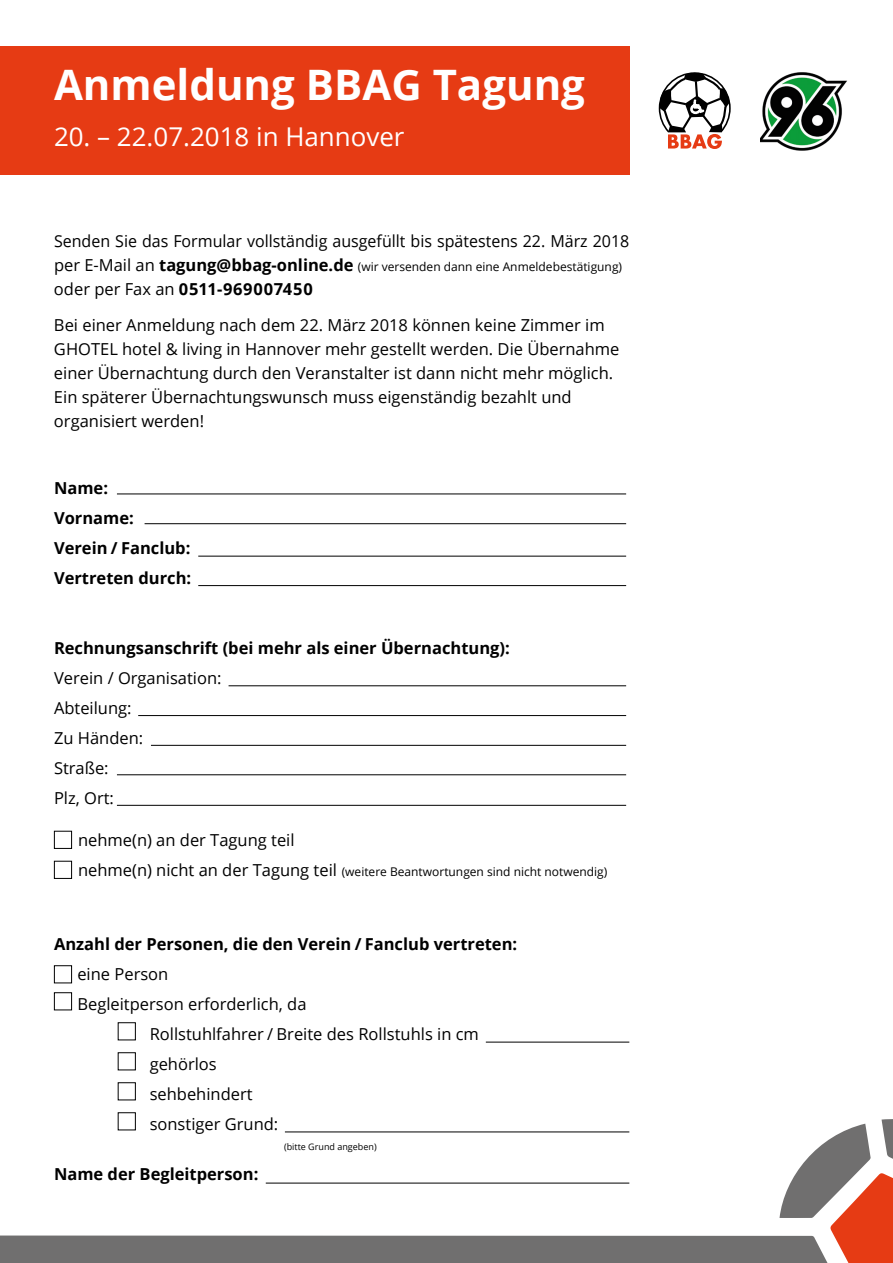
<style>
.page{position:relative;width:893px;height:1263px;background:#fff}
.page>*{position:absolute;margin:0;border:0;box-sizing:border-box;transform-origin:0 0}
.t1{font:700 42px "Open Sans";color:#fff}
.t2{font:25.95px "Open Sans";color:#fff}
.t3{font:16.5px/30px "Open Sans";color:#000}
.t4{font:700 16.5px/30px "Open Sans";color:#000}
.t5{font:12px "Open Sans";color:#000}
.t6{font:9px "Open Sans";color:#000}
.s1{font-size:16.5px}
.s2{font-weight:700;font-size:16.5px}
.s3{font-weight:700}
</style>
<div class="page">
<div style="left:0;top:46px;width:629px;height:128px;background:#e63b14"></div>
<svg style="left:658px;top:72px;width:73px;height:77px"></svg>
<hr style="left:117px;top:494px;width:509px;height:1px;background:#000">
<hr style="left:145px;top:523px;width:481px;height:1px;background:#000">
<hr style="left:198px;top:556px;width:428px;height:1px;background:#000">
<hr style="left:198px;top:585px;width:428px;height:1px;background:#000">
<div style="left:54px;top:831px;width:18px;height:18px;border:1px solid #000"></div>
<div style="left:54px;top:861px;width:18px;height:18px;border:1px solid #000"></div>
<hr style="left:229px;top:685px;width:397px;height:1px;background:#000">
<hr style="left:138px;top:715px;width:488px;height:1px;background:#000">
<hr style="left:151px;top:745px;width:475px;height:1px;background:#000">
<hr style="left:117px;top:774px;width:509px;height:1px;background:#000">
<hr style="left:117px;top:805px;width:509px;height:1px;background:#000">
<div style="left:54px;top:965px;width:18px;height:18px;border:1px solid #000"></div>
<div style="left:54px;top:992px;width:18px;height:18px;border:1px solid #000"></div>
<div style="left:118px;top:1022px;width:18px;height:18px;border:1px solid #000"></div>
<div style="left:118px;top:1052px;width:18px;height:18px;border:1px solid #000"></div>
<div style="left:118px;top:1082px;width:18px;height:18px;border:1px solid #000"></div>
<div style="left:118px;top:1112px;width:18px;height:18px;border:1px solid #000"></div>
<hr style="left:486px;top:1042px;width:143px;height:1px;background:#000">
<svg style="left:0;top:1118px;width:893px;height:145px"></svg>
<img style="left:760px;top:72px;width:87px;height:79px">
<h1 class="t1" style="left:54px;top:55px;width:532px">Anmeldung BBAG Tagung</h1>
<h2 class="t2" style="left:54px;top:119px;width:352px">20. – 22.07.2018 in Hannover</h2>
<p class="t3" style="left:54px;top:225px;width:577px">Senden Sie das Formular vollständig ausgefüllt bis spätestens 22. März 2018</p>
<p class="t5" style="left:54px;top:258px;width:570px"><span class="s1">per E-Mail an</span> <span class="s2">tagung@bbag-online.de</span> (wir versenden dann eine Anmeldebestätigung)</p>
<p class="t3" style="left:54px;top:270px;width:552px;line-height:36px">oder per Fax an <span class="s3">0511-969007450<br></span>Bei einer Anmeldung nach dem 22. März 2018 können keine Zimmer im</p>
<p class="t3" style="left:54px;top:336px;width:567px;line-height:24px">GHOTEL hotel &amp; living in Hannover mehr gestellt werden. Die Übernahme einer Übernachtung durch den Veranstalter ist dann nicht mehr möglich.<br>Ein späterer Übernachtungswunsch muss eigenständig bezahlt und organisiert werden!</p>
<p class="t4" style="left:54px;top:473px;width:139px">Name:<br>Vorname:<br>Verein / Fanclub:<br>Vertreten durch:</p>
<p class="t4" style="left:54px;top:632px;width:457px">Rechnungsanschrift (bei mehr als einer Übernachtung):</p>
<p class="t3" style="left:54px;top:662px;width:169px">Verein / Organisation:<br>Abteilung:<br>Zu Händen:<br>Straße:<br>Plz, Ort:</p>
<p class="t3" style="left:78px;top:824px;width:218px">nehme(n) an der Tagung teil</p>
<p class="t5" style="left:78px;top:863px;width:531px"><span class="s1">nehme(n) nicht an der Tagung teil</span> (weitere Beantwortungen sind nicht notwendig)</p>
<p class="t4" style="left:54px;top:929px;width:465px">Anzahl der Personen, die den Verein / Fanclub vertreten:</p>
<p class="t3" style="left:77px;top:959px;width:92px">eine Person</p>
<p class="t3" style="left:77px;top:989px;width:231px">Begleitperson erforderlich, da</p>
<p class="t3" style="left:150px;top:1019px;width:331px">Rollstuhlfahrer / Breite des Rollstuhls in cm</p>
<p class="t3" style="left:150px;top:1049px;width:69px">gehörlos</p>
<p class="t3" style="left:150px;top:1079px;width:104px">sehbehindert</p>
<p class="t3" style="left:150px;top:1109px;width:130px">sonstiger Grund:</p>
<p class="t6" style="left:284px;top:1140px;width:94px">(bitte Grund angeben)</p>
<p class="t4" style="left:54px;top:1158px;width:206px">Name der Begleitperson:</p>
</div>
